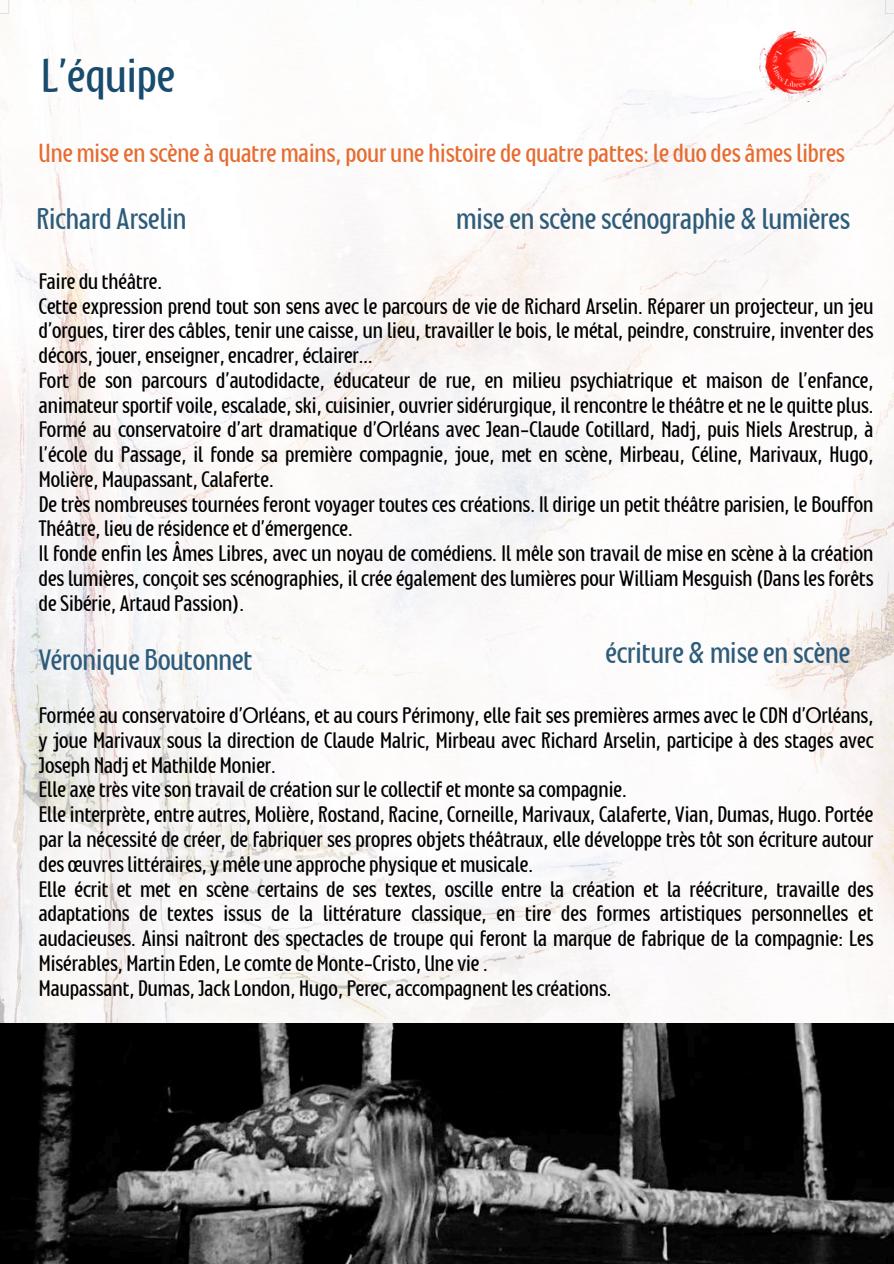
<style>
.page{position:relative;width:894px;height:1264px;background:#fff}
.page>*{position:absolute;margin:0;border:0;box-sizing:border-box;transform-origin:0 0}
.t1{font:38.25px "Montagna LTD";color:#184b6d}
.t2{font:24px "Montagna LTD";color:#2d5c7b}
.t3{font:21px "Montagna LTD";color:#e66c31}
.t4{font:18px/24.8px "Montagna LTD";color:#000}
</style>
<div class="page">
<img style="left:0;top:0;width:893px;height:1023px">
<img style="left:758px;top:31px;width:68px;height:70px">
<img style="left:0;top:1023px;width:893px;height:240px">
<h1 class="t1" style="left:41px;top:59px;width:135px">L’équipe</h1>
<p class="t3" style="left:39px;top:143px;width:807px">Une mise en scène à quatre mains, pour une histoire de quatre pattes: le duo des âmes libres</p>
<h2 class="t2" style="left:36px;top:208px;width:152px">Richard Arselin</h2>
<h2 class="t2" style="left:456px;top:208px;width:395px">mise en scène scénographie &amp; lumières</h2>
<p class="t4" style="left:39px;top:270px;width:835px">Faire du théâtre.<br>Cette expression prend tout son sens avec le parcours de vie de Richard Arselin. Réparer un projecteur, un jeu d’orgues, tirer des câbles, tenir une caisse, un lieu, travailler le bois, le métal, peindre, construire, inventer des décors, jouer, enseigner, encadrer, éclairer…<br>Fort de son parcours d’autodidacte, éducateur de rue, en milieu psychiatrique et maison de l’enfance, animateur sportif voile, escalade, ski, cuisinier, ouvrier sidérurgique, il rencontre le théâtre et ne le quitte plus.<br>Formé au conservatoire d’art dramatique d’Orléans avec Jean-Claude Cotillard, Nadj, puis Niels Arestrup, à l’école du Passage, il fonde sa première compagnie, joue, met en scène, Mirbeau, Céline, Marivaux, Hugo, Molière, Maupassant, Calaferte.<br>De très nombreuses tournées feront voyager toutes ces créations. Il dirige un petit théâtre parisien, le Bouffon Théâtre, lieu de résidence et d’émergence.<br>Il fonde enfin les Âmes Libres, avec un noyau de comédiens. Il mêle son travail de mise en scène à la création des lumières, conçoit ses scénographies, il crée également des lumières pour William Mesguish (Dans les forêts de Sibérie, Artaud Passion).</p>
<h2 class="t2" style="left:39px;top:648px;width:215px">Véronique Boutonnet</h2>
<h2 class="t2" style="left:605px;top:641px;width:246px">écriture &amp; mise en scène</h2>
<p class="t4" style="left:39px;top:704px;width:835px">Formée au conservatoire d’Orléans, et au cours Périmony, elle fait ses premières armes avec le CDN d’Orléans, y joue Marivaux sous la direction de Claude Malric, Mirbeau avec Richard Arselin, participe à des stages avec Joseph Nadj et Mathilde Monier.<br>Elle axe très vite son travail de création sur le collectif et monte sa compagnie.<br>Elle interprète, entre autres, Molière, Rostand, Racine, Corneille, Marivaux, Calaferte, Vian, Dumas, Hugo. Portée par la nécessité de créer, de fabriquer ses propres objets théâtraux, elle développe très tôt son écriture autour des œuvres littéraires, y mêle une approche physique et musicale.<br>Elle écrit et met en scène certains de ses textes, oscille entre la création et la réécriture, travaille des adaptations de textes issus de la littérature classique, en tire des formes artistiques personnelles et audacieuses. Ainsi naîtront des spectacles de troupe qui feront la marque de fabrique de la compagnie: Les Misérables, Martin Eden, Le comte de Monte-Cristo, Une vie .<br>Maupassant, Dumas, Jack London, Hugo, Perec, accompagnent les créations.</p>
</div>
